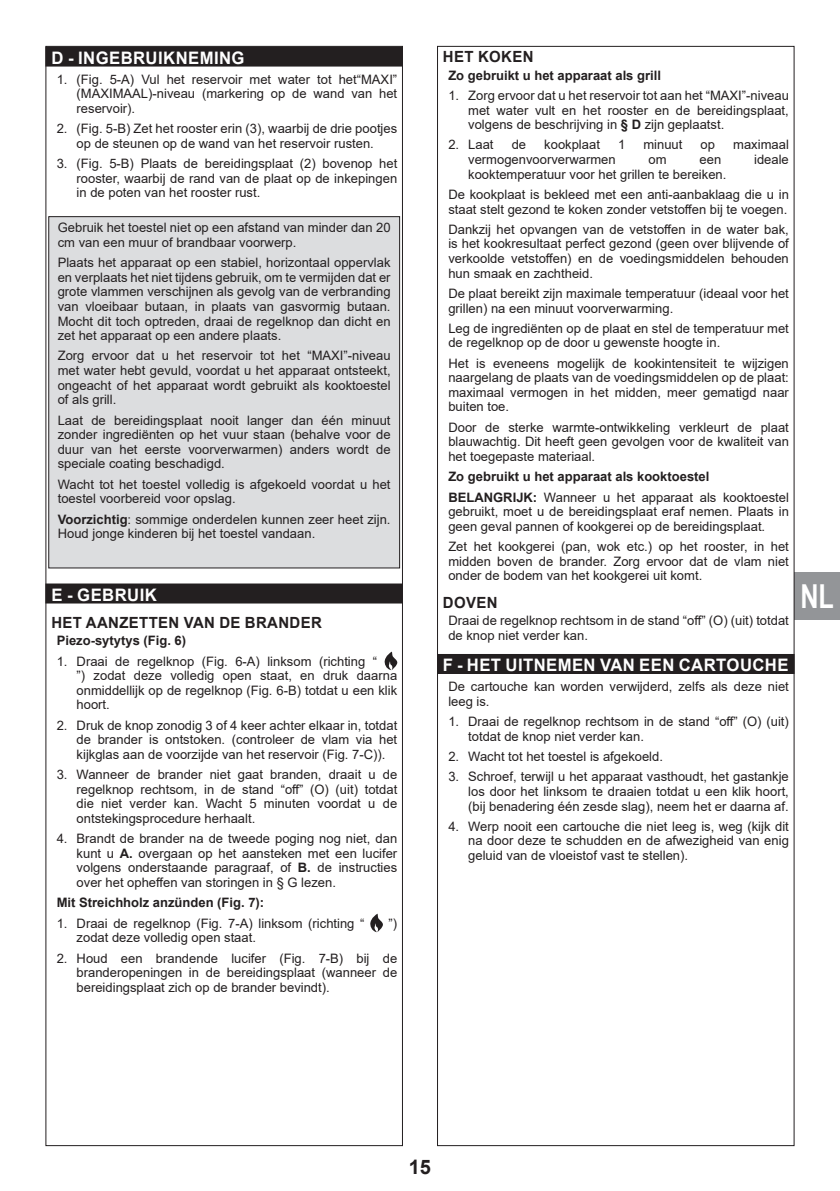
<style>
.page{position:relative;width:840px;height:1191px;background:#fff}
.page>*{position:absolute;margin:0;border:0;box-sizing:border-box;transform-origin:0 0}
.t1{font:700 33px "Arial Narrow";color:#fff;scale:.93 1}
.t2{font:700 20px "Arial";color:#231f20}
.t3{font:700 17.2px "Arial";letter-spacing:.025em;color:#fff}
.t4{font:700 15.4px "Arial";letter-spacing:.025em;color:#231f20}
.t5{font:13px/14.6px "Arial";color:#231f20;text-align:justify}
.t6{font:700 13px/20.2px "Arial";color:#231f20}
.s1{font-weight:700}
.s2{font-weight:400}
</style>
<div class="page">
<div style="left:794px;top:571px;width:45px;height:48px;background:#939598"></div>
<div style="left:45px;top:47px;width:358px;height:20px;background:#231f20"></div>
<div style="left:45px;top:583px;width:358px;height:20px;background:#231f20"></div>
<div style="left:49px;top:217px;width:350px;height:351px;background:#dcdddf"></div>
<div style="left:48px;top:216px;width:352px;height:352px;border:1px solid #231f20"></div>
<svg style="left:384px;top:651px;width:13px;height:19px"></svg>
<svg style="left:370px;top:913px;width:13px;height:19px"></svg>
<div style="left:437px;top:654px;width:357px;height:20px;background:#231f20"></div>
<h3 class="t3" style="left:51px;top:45px;width:194px">D - INGEBRUIKNEMING</h3>
<p class="t5" style="left:77px;top:72px;width:322px;text-indent:-20px">1. (Fig. 5-A) Vul het reservoir met water tot het“MAXI” (MAXIMAAL)-niveau (markering op de wand van het reservoir).</p>
<p class="t5" style="left:57px;top:121px;width:342px;text-align:center">2. (Fig. 5-B) Zet het rooster erin (3), waarbij de drie pootjes op de steunen op de wand van het reservoir rusten.</p>
<p class="t5" style="left:77px;top:156px;width:322px;text-indent:-20px">3. (Fig. 5-B) Plaats de bereidingsplaat (2) bovenop het rooster, waarbij de rand van de plaat op de inkepingen in de poten van het rooster rust.</p>
<p class="t5" style="left:58px;top:220px;width:334px">Gebruik het toestel niet op een afstand van minder dan 20 cm van een muur of brandbaar voorwerp.</p>
<p class="t5" style="left:58px;top:255px;width:334px">Plaats het apparaat op een stabiel, horizontaal oppervlak en verplaats het niet tijdens gebruik, om te vermijden dat er grote vlammen verschijnen als gevolg van de verbranding van vloeibaar butaan, in plaats van gasvormig butaan.<br>Mocht dit toch optreden, draai de regelknop dan dicht en zet het apparaat op een andere plaats.</p>
<p class="t5" style="left:58px;top:348px;width:334px">Zorg ervoor dat u het reservoir tot het “MAXI”-niveau met water hebt gevuld, voordat u het apparaat ontsteekt, ongeacht of het apparaat wordt gebruikt als kooktoestel of als grill.</p>
<p class="t5" style="left:58px;top:412px;width:334px">Laat de bereidingsplaat nooit langer dan één minuut zonder ingrediënten op het vuur staan (behalve voor de duur van het eerste voorverwarmen) anders wordt de speciale coating beschadigd.</p>
<p class="t5" style="left:58px;top:477px;width:334px">Wacht tot het toestel volledig is afgekoeld voordat u het toestel voorbereid voor opslag.</p>
<p class="t5" style="left:58px;top:511px;width:334px"><span class="s1">Voorzichtig</span>: sommige onderdelen kunnen zeer heet zijn.<br>Houd jonge kinderen bij het toestel vandaan.</p>
<h3 class="t3" style="left:51px;top:582px;width:107px">E - GEBRUIK</h3>
<p class="t4" style="left:51px;top:611px;width:46px">Het aanzetten</p>
<p class="t4" style="left:184px;top:611px;width:11px">van</p>
<p class="t4" style="left:219px;top:611px;width:38px">de brander</p>
<p class="t6" style="left:57px;top:631px;width:131px">Piezo-sytytys (Fig. 6)</p>
<p class="t5" style="left:77px;top:653px;width:322px;text-align:left;text-indent:-20px">1. Draai de regelknop (Fig. 6-A) linksom (richting “<br>”) zodat deze volledig open staat, en druk daarna onmiddellijk op de regelknop (Fig. 6-B) totdat u een klik hoort.</p>
<p class="t5" style="left:77px;top:717px;width:322px;text-indent:-20px">2. Druk de knop zonodig 3 of 4 keer achter elkaar in, totdat de brander is ontstoken. (controleer de vlam via het kijkglas aan de voorzijde van het reservoir (Fig. 7-C)).</p>
<p class="t5" style="left:77px;top:767px;width:322px;text-indent:-20px">3. Wanneer de brander niet gaat branden, draait u de regelknop rechtsom, in de stand “off” (O) (uit) totdat die niet verder kan. Wacht 5 minuten voordat u de ontstekingsprocedure herhaalt.</p>
<p class="t5" style="left:77px;top:831px;width:322px;text-indent:-20px">4. Brandt de brander na de tweede poging nog niet, dan kunt u <span class="s1">A.</span> overgaan op het aansteken met een lucifer volgens onderstaande paragraaf, of <span class="s1">B.</span> de instructies over het opheffen van storingen in § G lezen.</p>
<p class="t6" style="left:57px;top:892px;width:209px">Mit Streichholz anzünden (Fig. 7):</p>
<p class="t5" style="left:57px;top:915px;width:309px">1. Draai de regelknop (Fig. 7-A) linksom (richting “</p>
<p class="t5" style="left:388px;top:915px;width:10px">”)</p>
<p class="t5" style="left:77px;top:930px;width:181px">zodat deze volledig open staat.</p>
<p class="t5" style="left:77px;top:950px;width:322px;text-indent:-20px">2. Houd een brandende lucifer (Fig. 7-B) bij de branderopeningen in de bereidingsplaat (wanneer de bereidingsplaat zich op de brander bevindt).</p>
<p class="t4" style="left:442px;top:46px;width:47px">Het koken</p>
<p class="t6" style="left:448px;top:65px;width:214px">Zo gebruikt u het apparaat als grill</p>
<p class="t5" style="left:468px;top:88px;width:322px;text-indent:-20px">1. Zorg ervoor dat u het reservoir tot aan het “MAXI”-niveau met water vult en het rooster en de bereidingsplaat, volgens de beschrijving in <span class="s1">§ D</span> zijn geplaatst.</p>
<p class="t5" style="left:448px;top:137px;width:47px">2. Laat</p>
<p class="t5" style="left:511px;top:137px;width:16px">de</p>
<p class="t5" style="left:544px;top:137px;width:57px">kookplaat</p>
<p class="t5" style="left:617px;top:137px;width:9px">1</p>
<p class="t5" style="left:643px;top:137px;width:41px">minuut</p>
<p class="t5" style="left:700px;top:137px;width:16px">op</p>
<p class="t5" style="left:732px;top:137px;width:57px">maximaal</p>
<p class="t5" style="left:468px;top:152px;width:149px">vermogenvoorverwarmen</p>
<p class="t5" style="left:648px;top:152px;width:20px">om</p>
<p class="t5" style="left:699px;top:152px;width:23px">een</p>
<p class="t5" style="left:753px;top:152px;width:36px">ideale</p>
<p class="t5" style="left:448px;top:164px;width:342px;line-height:20.2px;text-indent:20px">kooktemperatuur voor het grillen te bereiken.<br>De kookplaat is bekleed met een anti-aanbaklaag die u in</p>
<p class="t5" style="left:448px;top:199px;width:342px;line-height:20.2px">staat stelt gezond te koken zonder vetstoffen bij te voegen.<br>Dankzij het opvangen van de vetstoffen in de water bak,</p>
<p class="t5" style="left:448px;top:236px;width:342px">is het kookresultaat perfect gezond (geen over blijvende of verkoolde vetstoffen) en de voedingsmiddelen behouden hun smaak en zachtheid.</p>
<p class="t5" style="left:448px;top:286px;width:342px">De plaat bereikt zijn maximale temperatuur (ideaal voor het grillen) na een minuut voorverwarming.</p>
<p class="t5" style="left:448px;top:321px;width:342px">Leg de ingrediënten op de plaat en stel de temperatuur met de regelknop op de door u gewenste hoogte in.</p>
<p class="t5" style="left:448px;top:356px;width:342px">Het is eveneens mogelijk de kookintensiteit te wijzigen naargelang de plaats van de voedingsmiddelen op de plaat: maximaal vermogen in het midden, meer gematigd naar buiten toe.</p>
<p class="t5" style="left:448px;top:420px;width:342px">Door de sterke warmte-ontwikkeling verkleurt de plaat blauwachtig. Dit heeft geen gevolgen voor de kwaliteit van het toegepaste materiaal.</p>
<p class="t6" style="left:448px;top:467px;width:342px">Zo gebruikt u het apparaat als kooktoestel<br>BELANGRIJK: <span class="s2">Wanneer u het apparaat als kooktoestel</span></p>
<p class="t5" style="left:448px;top:504px;width:342px">gebruikt, moet u de bereidingsplaat eraf nemen. Plaats in geen geval pannen of kookgerei op de bereidingsplaat.</p>
<p class="t5" style="left:448px;top:539px;width:342px">Zet het kookgerei (pan, wok etc.) op het rooster, in het midden boven de brander. Zorg ervoor dat de vlam niet onder de bodem van het kookgerei uit komt.</p>
<p class="t4" style="left:442px;top:591px;width:56px">DOVEN</p>
<p class="t5" style="left:448px;top:613px;width:342px">Draai de regelknop rechtsom in de stand “off” (O) (uit) totdat de knop niet verder kan.</p>
<h3 class="t3" style="left:442px;top:653px;width:75px">F - Het uitnemen</h3>
<h3 class="t3" style="left:599px;top:653px;width:13px">van</h3>
<h3 class="t3" style="left:639px;top:653px;width:12px">een</h3>
<h3 class="t3" style="left:678px;top:653px;width:13px">cartouche</h3>
<p class="t5" style="left:448px;top:679px;width:342px">De cartouche kan worden verwijderd, zelfs als deze niet leeg is.</p>
<p class="t5" style="left:468px;top:714px;width:322px;text-indent:-20px">1. Draai de regelknop rechtsom in de stand “off” (O) (uit) totdat de knop niet verder kan.</p>
<p class="t5" style="left:448px;top:749px;width:216px">2. Wacht tot het toestel is afgekoeld.</p>
<p class="t5" style="left:468px;top:769px;width:322px;text-indent:-20px">3. Schroef, terwijl u het apparaat vasthoudt, het gastankje los door het linksom te draaien totdat u een klik hoort, (bij benadering één zesde slag), neem het er daarna af.</p>
<p class="t5" style="left:468px;top:819px;width:322px;text-indent:-20px">4. Werp nooit een cartouche die niet leeg is, weg (kijk dit na door deze te schudden en de afwezigheid van enig geluid van de vloeistof vast te stellen).</p>
<h1 class="t1" style="left:800px;top:571px;width:37px">NL</h1>
<h2 class="t2" style="left:408px;top:1153px;width:24px">15</h2>
</div>
